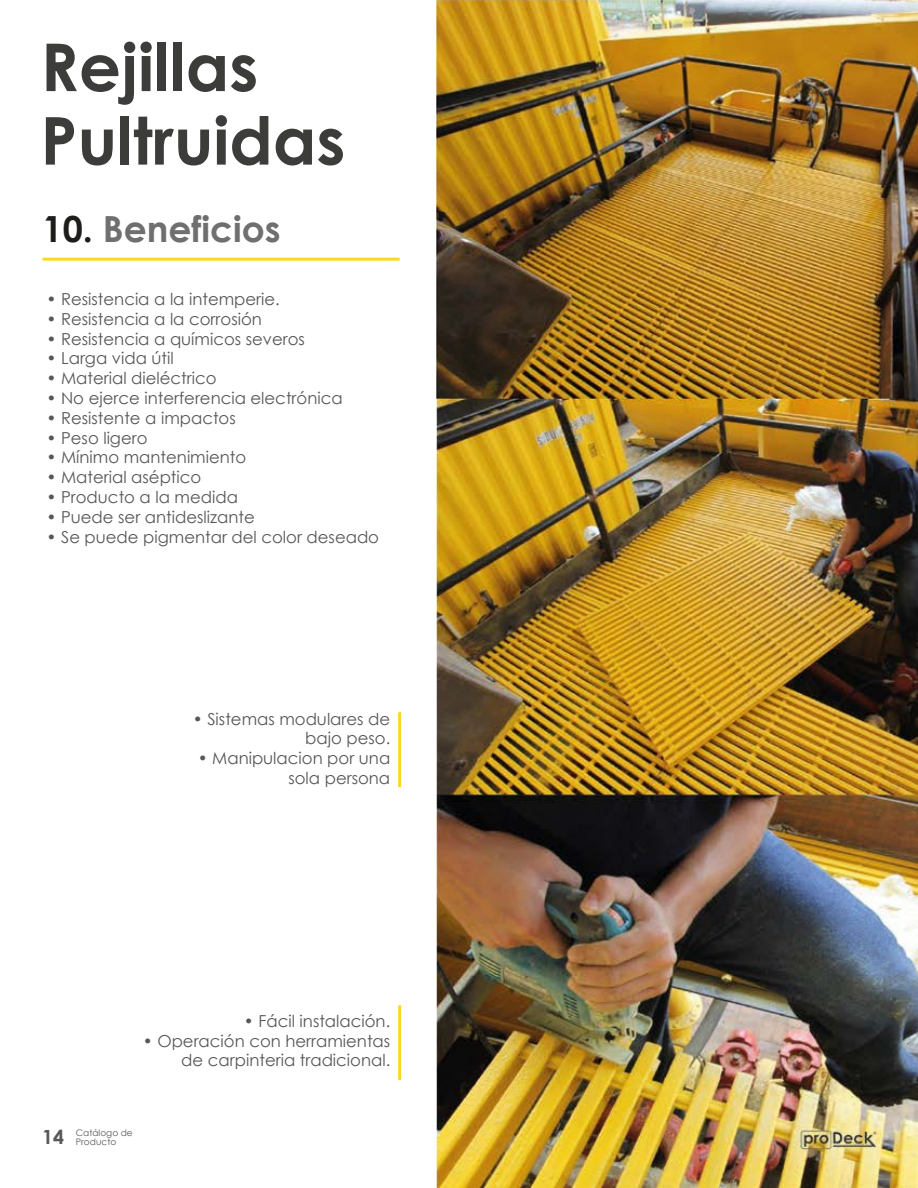
<style>
.page{position:relative;width:918px;height:1188px;background:#fff}
.page>*{position:absolute;margin:0;border:0;box-sizing:border-box;transform-origin:0 0}
.t1{font:700 66px/73.5px "Century Gothic";color:#3c3c3b}
.t2{font:700 36px "Century Gothic";color:#706f6f}
.t3{font:16.5px/19.8px "Century Gothic";color:#575756;text-align:right}
.t4{font:9px/9px "Century Gothic";color:#575756}
.s1{color:#1d1d1b}
.s2{font-weight:700;font-size:19.5px}
</style>
<div class="page">
<hr style="left:43px;top:258px;width:357px;height:3px;background:#fcd728">
<hr style="left:398px;top:712px;width:3px;height:75px;background:#fcd728">
<hr style="left:398px;top:1005px;width:3px;height:75px;background:#fcd728">
<img style="left:436px;top:0;width:482px;height:1188px">
<h1 class="t1" style="left:41px;top:27px;width:306px">Rejillas<br>Pultruidas</h1>
<h2 class="t2" style="left:43px;top:201px;width:240px"><span class="s1">10.</span> Beneficios</h2>
<p class="t3" style="left:47px;top:289px;width:235px">• Resistencia a la intemperie.</p>
<p class="t3" style="left:47px;top:309px;width:217px">• Resistencia a la corrosión</p>
<p class="t3" style="left:47px;top:328px;width:260px">• Resistencia a químicos severos</p>
<p class="t3" style="left:47px;top:348px;width:129px">• Larga vida útil</p>
<p class="t3" style="left:47px;top:368px;width:172px">• Material dieléctrico</p>
<p class="t3" style="left:47px;top:388px;width:298px">• No ejerce interferencia electrónica</p>
<p class="t3" style="left:47px;top:408px;width:191px">• Resistente a impactos</p>
<p class="t3" style="left:47px;top:427px;width:103px">• Peso ligero</p>
<p class="t3" style="left:47px;top:447px;width:201px">• Mínimo mantenimiento</p>
<p class="t3" style="left:47px;top:467px;width:156px">• Material aséptico</p>
<p class="t3" style="left:47px;top:487px;width:193px">• Producto a la medida</p>
<p class="t3" style="left:47px;top:507px;width:210px">• Puede ser antideslizante</p>
<p class="t3" style="left:47px;top:526px;width:334px">• Se puede pigmentar del color deseado</p>
<p class="t3" style="left:193px;top:708px;width:199px">• Sistemas modulares de bajo peso.</p>
<p class="t3" style="left:198px;top:748px;width:194px">• Manipulacion por una sola persona</p>
<p class="t3" style="left:244px;top:1011px;width:148px">• Fácil instalación.</p>
<p class="t3" style="left:143px;top:1030px;width:249px">• Operación con herramientas de carpinteria tradicional.</p>
<p class="t4" style="left:76px;top:1128px;width:58px;text-indent:-34px"><span class="s2">14</span> Catálogo de<br>Producto</p>
</div>
